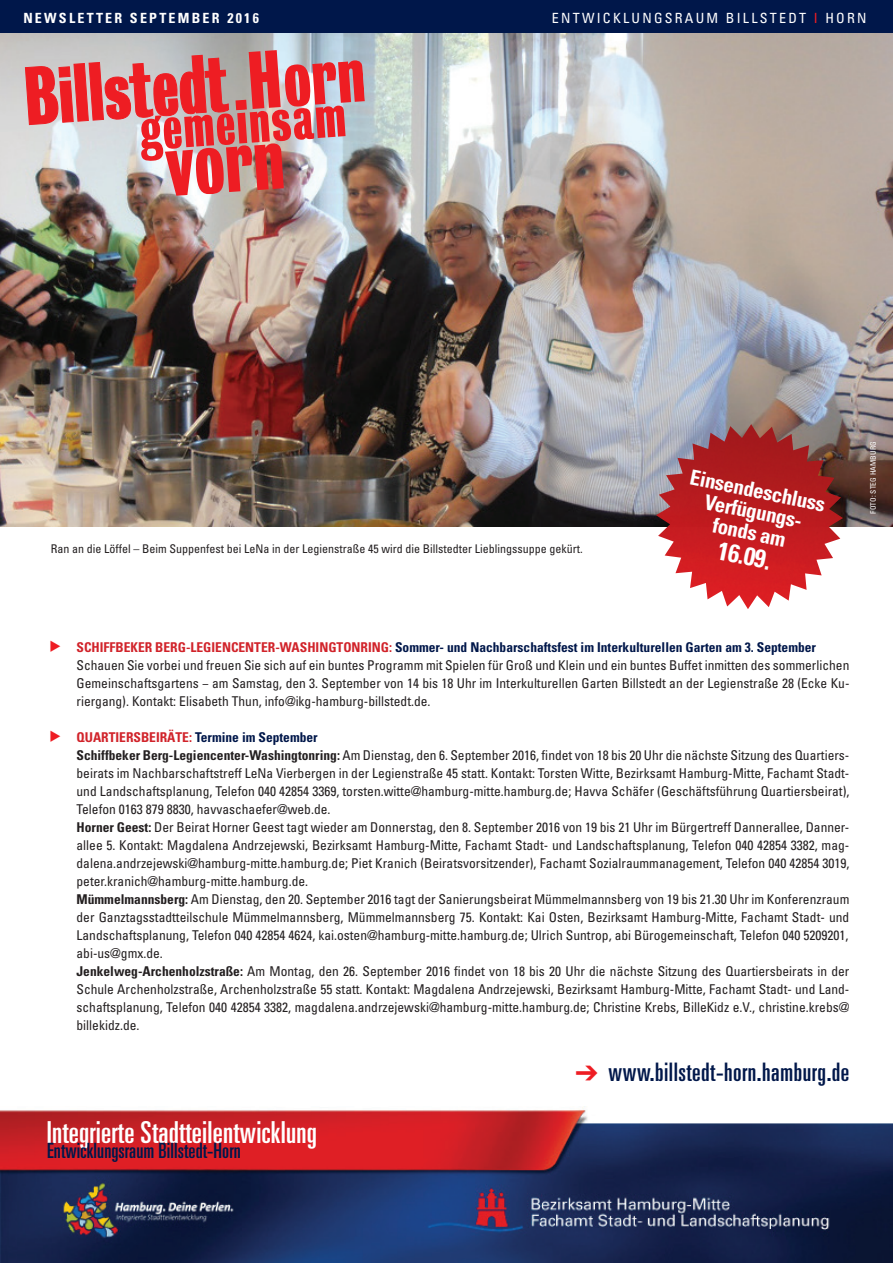
<style>
.page{position:relative;width:893px;height:1263px;background:#fff}
.page>*{position:absolute;margin:0;border:0;box-sizing:border-box;transform-origin:0 0}
.t1{font:ultra-condensed 30.3px "Univers";letter-spacing:.01em;color:#fff}
.t2{font:ultra-condensed 25.5px "Univers";letter-spacing:.02em;color:#00174a}
.t3{font:700 condensed 25.5px "Univers";color:#fff}
.t4{font:700 condensed 21px/21px "Univers";color:#fff;text-align:center}
.t5{font:ultra-condensed 21px "Univers";letter-spacing:.005em;color:#00174a}
.t6{font:condensed 14.1px "Univers";letter-spacing:.16em;color:#fff}
.t7{font:700 condensed 14.1px "Univers";letter-spacing:.16em;color:#fff}
.t8{font:condensed 13.5px/18px "Univers";color:#231f20}
.t9{font:condensed 12px "Univers";color:#231f20}
.t10{font:condensed 7.5px "Univers";letter-spacing:.01em;color:#fff}
.s1{color:#ee1d23}
.s2{font-weight:700;color:#d1232a}
.s3{font-weight:700;color:#00174a}
.s4{font-weight:700}
</style>
<div class="page">
<img style="left:0;top:33px;width:893px;height:493px">
<div style="left:0;top:0;width:893px;height:33px;background:#00174a"></div>
<img style="left:0;top:1107px;width:893px;height:156px">
<img style="left:25px;top:50px;width:340px;height:146px">
<img style="left:656px;top:424px;width:187px;height:185px">
<p class="t7" style="left:23px;top:9px;width:237px">NEWSLETTER SEPTEMBER 2016</p>
<p class="t6" style="left:552px;top:9px;width:316px">ENTWICKLUNGSRAUM BILLSTEDT <span class="s1">I</span> HORN</p>
<p class="t9" style="left:51px;top:541px;width:533px">Ran an die Löffel – Beim Suppenfest bei LeNa in der Legienstraße 45 wird die Billstedter Lieblingssuppe gekürt.</p>
<h3 class="t4" style="left:693px;top:466px;width:139px;rotate:12deg">Einsendeschluss<br>Verfügungs&shy;fonds am</h3>
<h2 class="t3" style="left:721px;top:534px;width:56px;rotate:12deg">16.09.</h2>
<p class="t10" style="left:868px;top:514px;width:74px;rotate:-90deg">FOTO: STEG HAMBURG</p>
<p class="t8" style="left:77px;top:638px;width:774px"><span class="s2">SCHIFFBEKER BERG-LEGIENCENTER-WASHINGTONRING:</span> <span class="s3">Sommer- und Nachbarschaftsfest im Interkulturellen Garten am 3. September </span>Schauen Sie vorbei und freuen Sie sich auf ein buntes Programm mit Spielen für Groß und Klein und ein buntes Buffet inmitten des sommerlichen Gemeinschaftsgartens − am Samstag, den 3. September von 14 bis 18 Uhr im Interkulturellen Garten Billstedt an der Legienstraße 28 (Ecke Ku&shy;riergang). Kontakt: Elisabeth Thun, info@ikg-hamburg-billstedt.de.</p>
<p class="t8" style="left:77px;top:728px;width:774px"><span class="s2">QUARTIERSBEIRÄTE:</span> <span class="s3">Termine im September<br></span><span class="s4">Schiffbeker Berg-Legiencenter-Washingtonring:</span> Am Dienstag, den 6. September 2016, findet von 18 bis 20 Uhr die nächste Sitzung des Quartiers&shy;beirats im Nachbarschaftstreff LeNa Vierbergen in der Legienstraße 45 statt. Kontakt: Torsten Witte, Bezirksamt Hamburg-Mitte, Fachamt Stadt&shy;und Landschaftsplanung, Telefon 040 42854 3369, torsten.witte@hamburg-mitte.hamburg.de; Havva Schäfer (Geschäftsführung Quartiersbeirat), Telefon 0163 879 8830, havvaschaefer@web.de.<br><span class="s4">Horner Geest:</span> Der Beirat Horner Geest tagt wieder am Donnerstag, den 8. September 2016 von 19 bis 21 Uhr im Bürgertreff Dannerallee, Danner&shy;allee 5. Kontakt: Magdalena Andrzejewski, Bezirksamt Hamburg-Mitte, Fachamt Stadt- und Landschaftsplanung, Telefon 040 42854 3382, mag&shy;dalena.andrzejewski@hamburg-mitte.hamburg.de; Piet Kranich (Beiratsvorsitzender), Fachamt Sozialraummanagement, Telefon 040 42854 3019, peter.kranich@hamburg-mitte.hamburg.de.<br><span class="s4">Mümmelmannsberg:</span> Am Dienstag, den 20. September 2016 tagt der Sanierungsbeirat Mümmelmannsberg von 19 bis 21.30 Uhr im Konferenzraum der Ganztagsstadtteilschule Mümmelmannsberg, Mümmelmannsberg 75. Kontakt: Kai Osten, Bezirksamt Hamburg-Mitte, Fachamt Stadt- und Landschaftsplanung, Telefon 040 42854 4624, kai.osten@hamburg-mitte.hamburg.de; Ulrich Suntrop, abi Bürogemeinschaft, Telefon 040 5209201, abi-us@gmx.de.<br><span class="s4">Jenkelweg-Archenholzstraße:</span> Am Montag, den 26. September 2016 findet von 18 bis 20 Uhr die nächste Sitzung des Quartiersbeirats in der Schule Archenholzstraße, Archenholzstraße 55 statt. Kontakt: Magdalena Andrzejewski, Bezirksamt Hamburg-Mitte, Fachamt Stadt- und Land&shy;schaftsplanung, Telefon 040 42854 3382, magdalena.andrzejewski@hamburg-mitte.hamburg.de; Christine Krebs, BilleKidz e.V., christine.krebs@ billekidz.de.</p>
<h1 class="t1" style="left:47px;top:1115px;width:272px">Integrierte Stadtteilentwicklung</h1>
<h3 class="t5" style="left:47px;top:1138px;width:195px">Entwicklungsraum Billstedt-Horn</h3>
<h2 class="t2" style="left:575px;top:1057px;width:276px"><span class="s1">➔</span> www.billstedt-horn.hamburg.de</h2>
</div>
